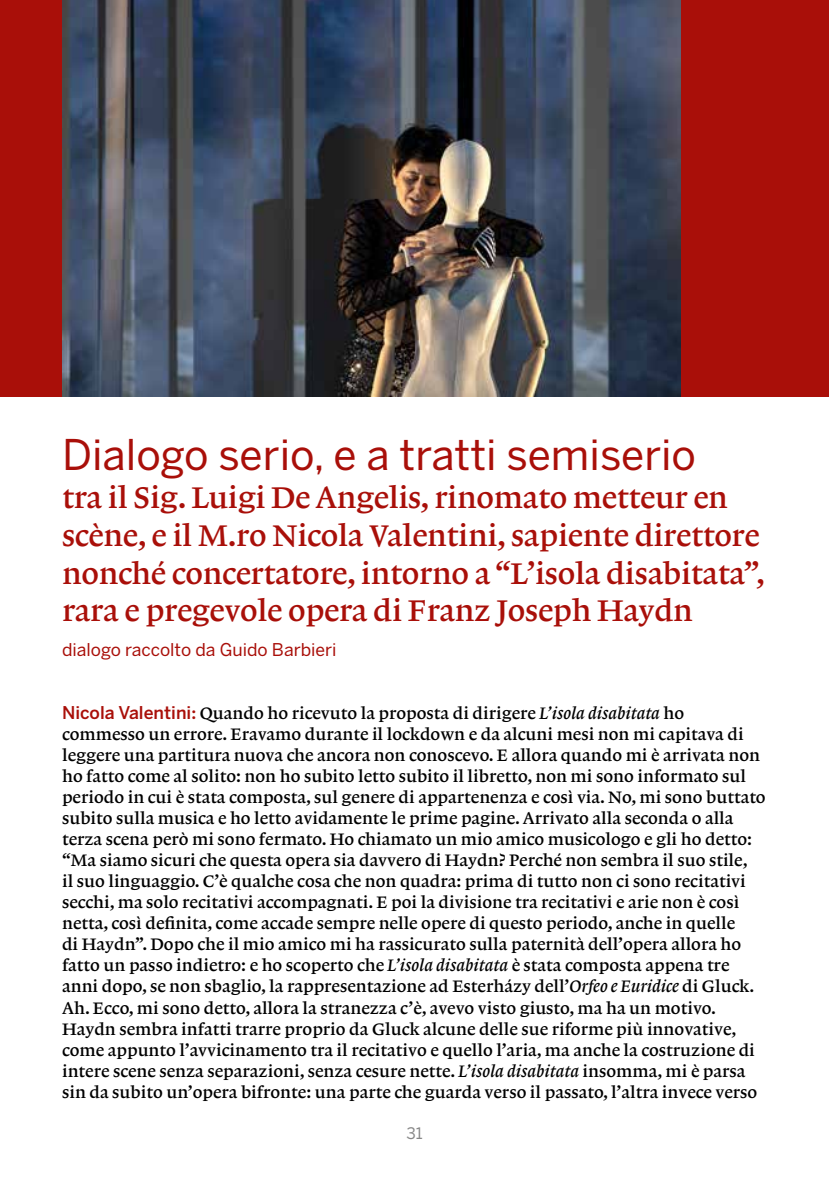
<style>
.page{position:relative;width:829px;height:1191px;background:#fff}
.page>*{position:absolute;margin:0;border:0;box-sizing:border-box;transform-origin:0 0}
.t1{font:42px "Benton Sans";color:#a90f09}
.t2{font:31.5px/37.8px "Lexicon No 1 Roman B";letter-spacing:-.01em;color:#a90f09}
.t3{font:17.5px/21px "Lexicon No 1 Roman B";color:#000}
.t4{font:17.5px "Benton Sans";color:#a90f09}
.t5{font:15.75px "Benton Sans";color:#878787}
.s1{font-family:"Benton Sans";font-weight:500;color:#a90f09}
.s2{color:#a90f09}
.s3{font-family:"Lexicon No 1 Italic B"}
</style>
<div class="page">
<div style="left:0;top:0;width:828px;height:397px;background:#a90f09"></div>
<img style="left:62px;top:0;width:618px;height:397px">
<h1 class="t1" style="left:62px;top:430px;width:635px">Dialogo serio, e a tratti semiserio</h1>
<h2 class="t2" style="left:62px;top:478px;width:704px">tra il Sig. Luigi De Angelis, rinomato metteur en scène, e il M.ro Nicola Valentini, sapiente direttore nonché concertatore, intorno a “L’isola disabitata”, rara e pregevole opera di Franz Joseph Haydn</h2>
<p class="t4" style="left:62px;top:639px;width:276px">dialogo raccolto da Guido Barbieri</p>
<p class="t3" style="left:62px;top:703px;width:705px"><span class="s1">Nicola Valentini</span><span class="s2">:</span> Quando ho ricevuto la proposta di dirigere <span class="s3">L’isola disabitata</span> ho commesso un errore. Eravamo durante il lockdown e da alcuni mesi non mi capitava di leggere una partitura nuova che ancora non conoscevo. E allora quando mi è arrivata non ho fatto come al solito: non ho subito letto subito il libretto, non mi sono informato sul periodo in cui è stata composta, sul genere di appartenenza e così via. No, mi sono buttato subito sulla musica e ho letto avidamente le prime pagine. Arrivato alla seconda o alla terza scena però mi sono fermato. Ho chiamato un mio amico musicologo e gli ho detto: “Ma siamo sicuri che questa opera sia davvero di Haydn? Perché non sembra il suo stile,<br>il suo linguaggio. C’è qualche cosa che non quadra: prima di tutto non ci sono recitativi secchi, ma solo recitativi accompagnati. E poi la divisione tra recitativi e arie non è così netta, così definita, come accade sempre nelle opere di questo periodo, anche in quelle<br>di Haydn”. Dopo che il mio amico mi ha rassicurato sulla paternità dell’opera allora ho fatto un passo indietro: e ho scoperto che <span class="s3">L’isola disabitata</span> è stata composta appena tre anni dopo, se non sbaglio, la rappresentazione ad Esterházy dell’<span class="s3">Orfeo e Euridice</span> di Gluck.<br>Ah. Ecco, mi sono detto, allora la stranezza c’è, avevo visto giusto, ma ha un motivo.<br>Haydn sembra infatti trarre proprio da Gluck alcune delle sue riforme più innovative, come appunto l’avvicinamento tra il recitativo e quello l’aria, ma anche la costruzione di intere scene senza separazioni, senza cesure nette. <span class="s3">L’isola disabitata</span> insomma, mi è parsa sin da subito un’opera bifronte: una parte che guarda verso il passato, l’altra invece verso</p>
<p class="t5" style="left:406px;top:1124px;width:18px">31</p>
</div>
